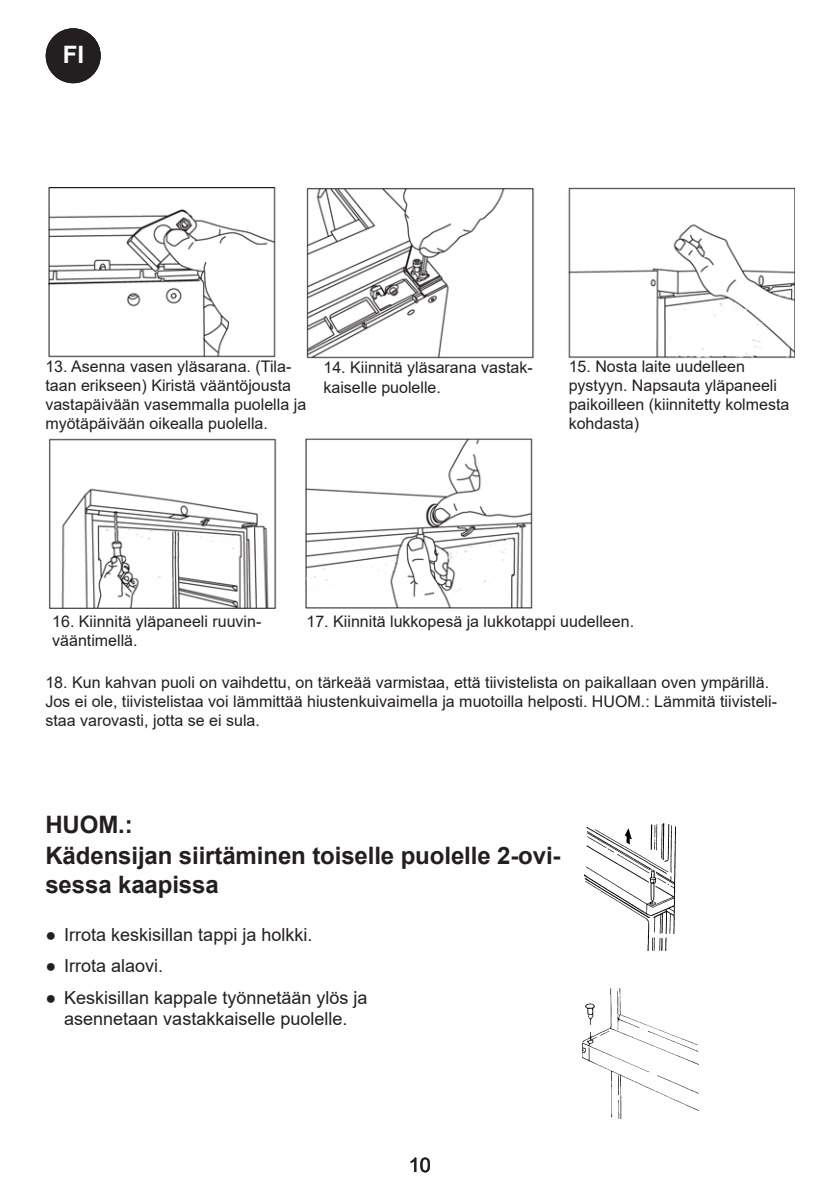
<style>
.page{position:relative;width:840px;height:1191px;background:#fff}
.page>*{position:absolute;margin:0;border:0;box-sizing:border-box;transform-origin:0 0}
.Mellem_12{font:700 24px/28.8px "Arial";letter-spacing:-.005em;color:#231f20}
.t1{font:700 24px "Arial";color:#fff}
.t2{font:20px "Arial";color:#231f20}
.t3{font:18px/21.6px "Arial";color:#231f20;text-align:center}
.Brød_8{font:16px/19.2px "Arial";color:#231f20}
</style>
<div class="page">
<div style="left:46px;top:28px;width:55px;height:55px;background:#231f20;border-radius:50%"></div>
<img style="left:49px;top:187px;width:745px;height:422px">
<img style="left:582px;top:988px;width:115px;height:131px">
<img style="left:584px;top:823px;width:91px;height:127px">
<h1 class="t1" style="left:57px;top:38px;width:34px">SE</h1>
<h1 class="t1" style="left:58px;top:38px;width:33px">NLFI</h1>
<p class="Brød_8" style="left:45px;top:356px;width:262px">13. Asenna vasen yläsarana. (Tila&shy;taan erikseen) Kiristä vääntöjousta vastapäivään vasemmalla puolella ja myötäpäivään oikealla puolella.</p>
<p class="Brød_8" style="left:323px;top:358px;width:210px">14. Kiinnitä yläsarana vastak&shy;kaiselle puolelle.</p>
<p class="Brød_8" style="left:568px;top:356px;width:222px">15. Nosta laite uudelleen pystyyn. Napsauta yläpaneeli paikoilleen (kiinnitetty kolmesta kohdasta)</p>
<p class="Brød_8" style="left:52px;top:611px;width:211px">16. Kiinnitä yläpaneeli ruuvin&shy;vääntimellä.</p>
<p class="Brød_8" style="left:306px;top:611px;width:329px">17. Kiinnitä lukkopesä ja lukkotappi uudelleen.</p>
<p class="Brød_8" style="left:45px;top:672px;width:732px">18. Kun kahvan puoli on vaihdettu, on tärkeää varmistaa, että tiivistelista on paikallaan oven ympärillä.<br>Jos ei ole, tiivistelistaa voi lämmittää hiustenkuivaimella ja muotoilla helposti. HUOM.: Lämmitä tiivisteli&shy;staa varovasti, jotta se ei sula.</p>
<p class="Mellem_12" style="left:45px;top:810px;width:89px">HUOM.:</p>
<p class="Mellem_12" style="left:45px;top:842px;width:516px">Kädensijan siirtäminen toiselle puolelle 2-ovi&shy;sessa kaapissa</p>
<p class="t3" style="left:45px;top:923px;width:268px">● Irrota keskisillan tappi ja holkki.</p>
<p class="t3" style="left:45px;top:955px;width:119px">● Irrota alaovi.</p>
<p class="t3" style="left:45px;top:986px;width:323px">● Keskisillan kappale työnnetään ylös ja asennetaan vastakkaiselle puolelle.</p>
<p class="t2" style="left:408px;top:1150px;width:24px">10</p>
</div>
